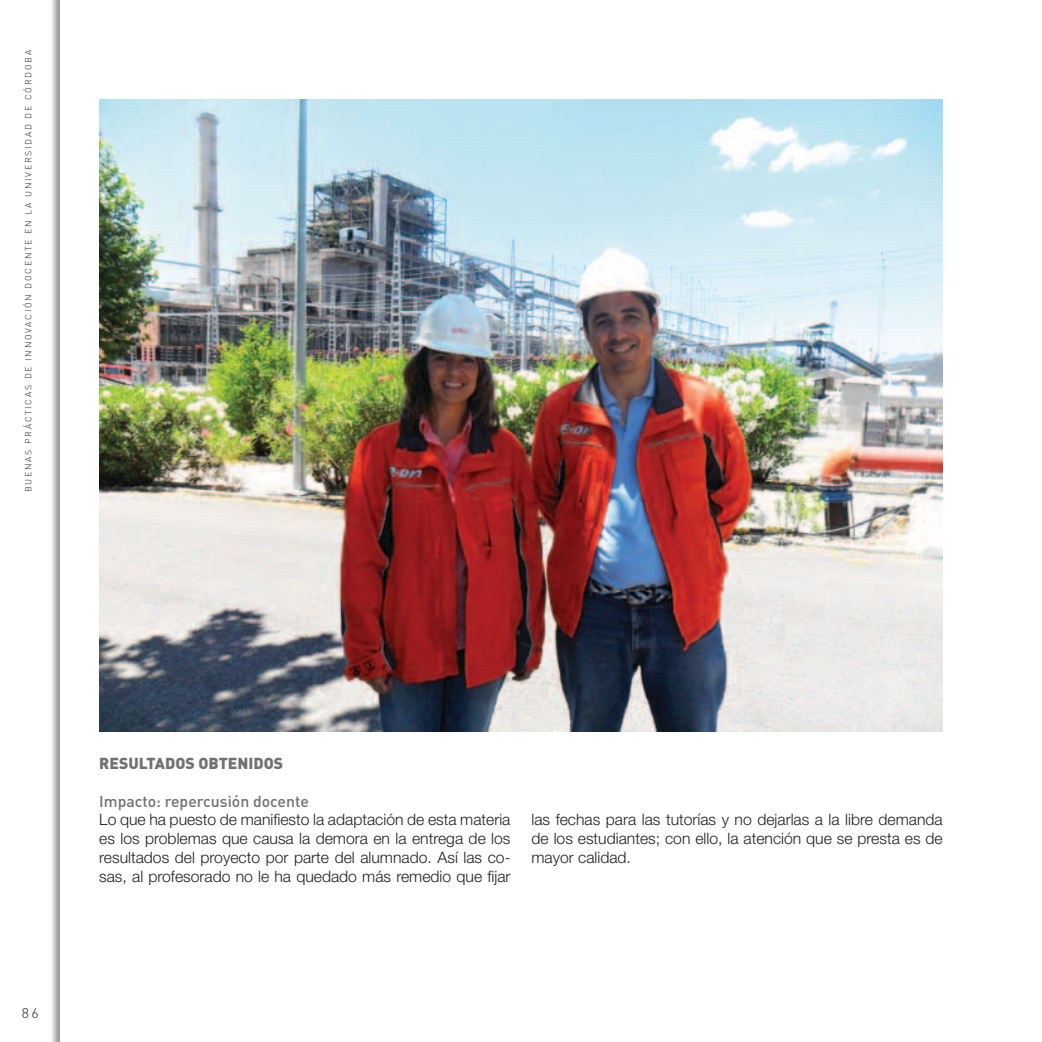
<style>
.page{position:relative;width:1042px;height:1042px;background:#fff}
.page>*{position:absolute;margin:0;border:0;box-sizing:border-box;transform-origin:0 0}
.t1{font:300 15.75px/18.9px "Helvetica Neue LT Std";color:#231f20;text-align:justify}
.t2{font:500 15.75px "DIN Pro";color:#707174}
.t3{font:900 15.75px "DIN Pro";color:#707174}
.t4{font:300 14px "DIN Pro";color:#231f20}
.t5{font:300 8.75px "DIN Pro";letter-spacing:.2em;color:#231f20}
</style>
<div class="page">
<img style="left:99px;top:99px;width:844px;height:633px">
<p class="t5" style="left:22px;top:492px;width:443px;rotate:-90deg">B uenas prácticas dE INNOVACIÓN DO CENTE EN LA UNI VERSIDAD DE CÓRDOBA</p>
<p class="t4" style="left:22px;top:1003px;width:19px">86</p>
<p class="t3" style="left:99px;top:752px;width:185px">RESULTADOS OBTENIDOS</p>
<p class="t2" style="left:99px;top:790px;width:211px">Impacto: repercusión docente</p>
<p class="t1" style="left:99px;top:810px;width:413px">Lo que ha puesto de manifiesto la adaptación de esta materia es los problemas que causa la demora en la entrega de los resultados del proyecto por parte del alumnado. Así las co&shy;sas, al profesorado no le ha quedado más remedio que fijar</p>
<p class="t1" style="left:531px;top:809px;width:413px">las fechas para las tutorías y no dejarlas a la libre demanda de los estudiantes; con ello, la atención que se presta es de mayor calidad.</p>
</div>
